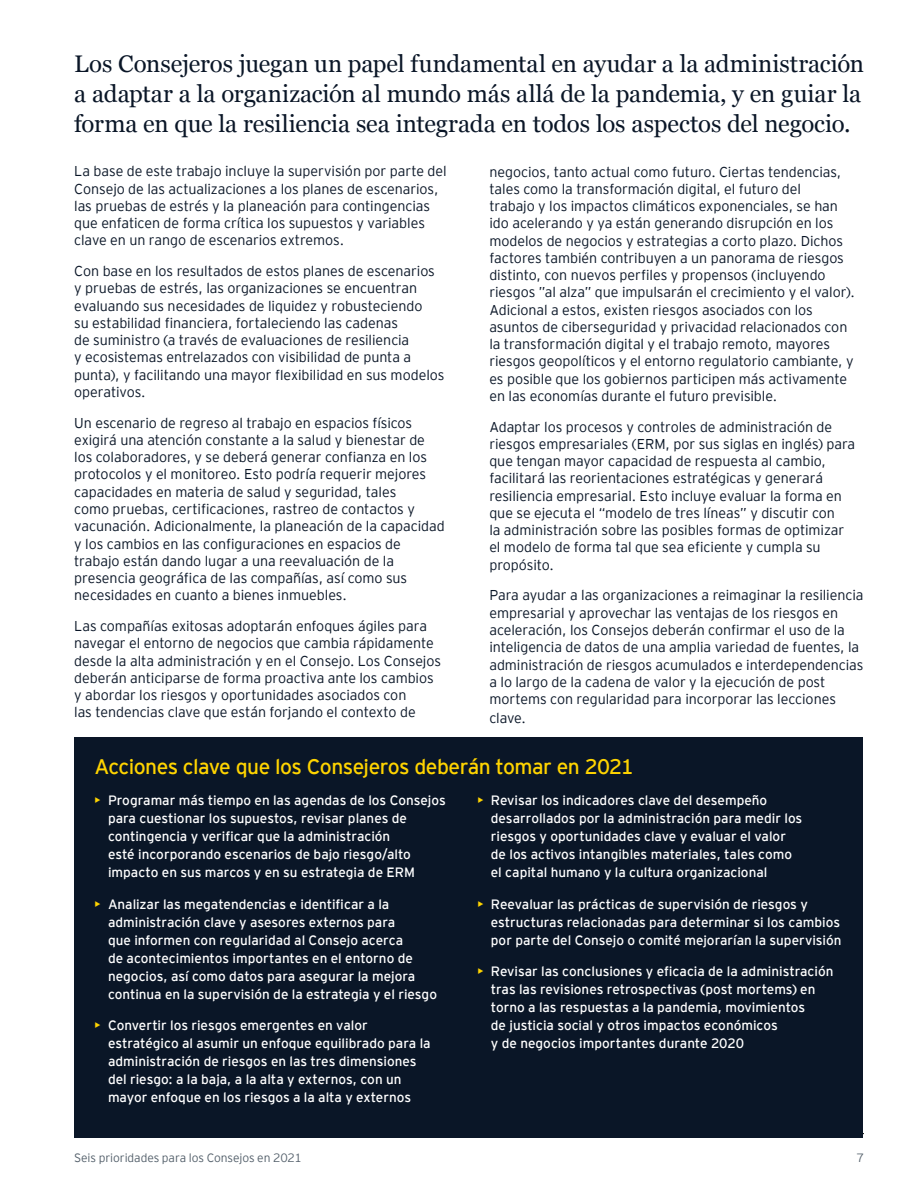
<style>
.page{position:relative;width:918px;height:1188px;background:#fff}
.page>*{position:absolute;margin:0;border:0;box-sizing:border-box;transform-origin:0 0}
.t1{font:24px/30px "Georgia";letter-spacing:-.005em;color:#0a1627;text-align:justify}
.t2{font:21px "EY Interstate";letter-spacing:-.03em;color:#ffd400}
.t3{font:300 14.25px/17.2px "EY Interstate";letter-spacing:-.005em;color:#0a1627}
.t4{font:13.5px/18px "EY Interstate";color:#fff}
.t5{font:300 12px "EY Interstate";letter-spacing:-.01em;color:#54606b}
.s1{color:#ffd400}
</style>
<div class="page">
<hr style="left:74px;top:1133px;width:790px;height:1px;background:#000">
<div style="left:74px;top:737px;width:788px;height:400px;background:#0a1627"></div>
<h1 class="t1" style="left:74px;top:48px;width:791px">Los Consejeros juegan un papel fundamental en ayudar a la administración a adaptar a la organización al mundo más allá de la pandemia, y en guiar la forma en que la resiliencia sea integrada en todos los aspectos del negocio.</h1>
<p class="t3" style="left:74px;top:162px;width:374px">La base de este trabajo incluye la supervisión por parte del Consejo de las actualizaciones a los planes de escenarios, las pruebas de estrés y la planeación para contingencias que enfaticen de forma crítica los supuestos y variables clave en un rango de escenarios extremos.</p>
<p class="t3" style="left:74px;top:262px;width:372px">Con base en los resultados de estos planes de escenarios y pruebas de estrés, las organizaciones se encuentran evaluando sus necesidades de liquidez y robusteciendo<br>su estabilidad financiera, fortaleciendo las cadenas<br>de suministro (a través de evaluaciones de resiliencia<br>y ecosistemas entrelazados con visibilidad de punta a punta), y facilitando una mayor flexibilidad en sus modelos operativos.</p>
<p class="t3" style="left:74px;top:413px;width:372px">Un escenario de regreso al trabajo en espacios físicos exigirá una atención constante a la salud y bienestar de los colaboradores, y se deberá generar confianza en los protocolos y el monitoreo. Esto podría requerir mejores capacidades en materia de salud y seguridad, tales<br>como pruebas, certificaciones, rastreo de contactos y vacunación. Adicionalmente, la planeación de la capacidad y los cambios en las configuraciones en espacios de trabajo están dando lugar a una reevaluación de la presencia geográfica de las compañías, así como sus necesidades en cuanto a bienes inmuebles.</p>
<p class="t3" style="left:74px;top:617px;width:368px">Las compañías exitosas adoptarán enfoques ágiles para navegar el entorno de negocios que cambia rápidamente desde la alta administración y en el Consejo. Los Consejos deberán anticiparse de forma proactiva ante los cambios y abordar los riesgos y oportunidades asociados con<br>las tendencias clave que están forjando el contexto de</p>
<p class="t3" style="left:489px;top:162px;width:367px">negocios, tanto actual como futuro. Ciertas tendencias, tales como la transformación digital, el futuro del<br>trabajo y los impactos climáticos exponenciales, se han ido acelerando y ya están generando disrupción en los modelos de negocios y estrategias a corto plazo. Dichos factores también contribuyen a un panorama de riesgos distinto, con nuevos perfiles y propensos (incluyendo riesgos ”al alza” que impulsarán el crecimiento y el valor).<br>Adicional a estos, existen riesgos asociados con los asuntos de ciberseguridad y privacidad relacionados con la transformación digital y el trabajo remoto, mayores riesgos geopolíticos y el entorno regulatorio cambiante, y es posible que los gobiernos participen más activamente en las economías durante el futuro previsible.</p>
<p class="t3" style="left:489px;top:417px;width:367px">Adaptar los procesos y controles de administración de riesgos empresariales (ERM, por sus siglas en inglés) para que tengan mayor capacidad de respuesta al cambio, facilitará las reorientaciones estratégicas y generará resiliencia empresarial. Esto incluye evaluar la forma en que se ejecuta el “modelo de tres líneas” y discutir con<br>la administración sobre las posibles formas de optimizar el modelo de forma tal que sea eficiente y cumpla su propósito.</p>
<p class="t3" style="left:489px;top:586px;width:376px">Para ayudar a las organizaciones a reimaginar la resiliencia empresarial y aprovechar las ventajas de los riesgos en aceleración, los Consejos deberán confirmar el uso de la inteligencia de datos de una amplia variedad de fuentes, la administración de riesgos acumulados e interdependencias a lo largo de la cadena de valor y la ejecución de post mortems con regularidad para incorporar las lecciones</p>
<p class="t3" style="left:489px;top:708px;width:38px">clave.</p>
<h2 class="t2" style="left:94px;top:752px;width:541px">Acciones clave que los Consejeros deberán tomar en 2021</h2>
<p class="t4" style="left:108px;top:791px;width:339px;text-indent:-14px"><span class="s1">•</span> Programar más tiempo en las agendas de los Consejos para cuestionar los supuestos, revisar planes de contingencia y verificar que la administración<br>esté incorporando escenarios de bajo riesgo/alto impacto en sus marcos y en su estrategia de ERM</p>
<p class="t4" style="left:108px;top:894px;width:331px;text-indent:-14px"><span class="s1">•</span> Analizar las megatendencias e identificar a la administración clave y asesores externos para<br>que informen con regularidad al Consejo acerca<br>de acontecimientos importantes en el entorno de negocios, así como datos para asegurar la mejora continua en la supervisión de la estrategia y el riesgo</p>
<p class="t4" style="left:108px;top:1016px;width:324px;text-indent:-14px"><span class="s1">•</span> Convertir los riesgos emergentes en valor estratégico al asumir un enfoque equilibrado para la administración de riesgos en las tres dimensiones del riesgo: a la baja, a la alta y externos, con un mayor enfoque en los riesgos a la alta y externos</p>
<p class="t4" style="left:491px;top:791px;width:313px;text-indent:-14px"><span class="s1">•</span> Revisar los indicadores clave del desempeño desarrollados por la administración para medir los riesgos y oportunidades clave y evaluar el valor de los activos intangibles materiales, tales como el capital humano y la cultura organizacional</p>
<p class="t4" style="left:491px;top:894px;width:352px;text-indent:-14px"><span class="s1">•</span> Reevaluar las prácticas de supervisión de riesgos y estructuras relacionadas para determinar si los cambios por parte del Consejo o comité mejorarían la supervisión</p>
<p class="t4" style="left:491px;top:962px;width:344px;text-indent:-14px"><span class="s1">•</span> Revisar las conclusiones y eficacia de la administración tras las revisiones retrospectivas (post mortems) en torno a las respuestas a la pandemia, movimientos<br>de justicia social y otros impactos económicos<br>y de negocios importantes durante 2020</p>
<p class="t5" style="left:74px;top:1149px;width:229px">Seis prioridades para los Consejos en 2021</p>
<p class="t5" style="left:857px;top:1149px;width:9px">7</p>
</div>
